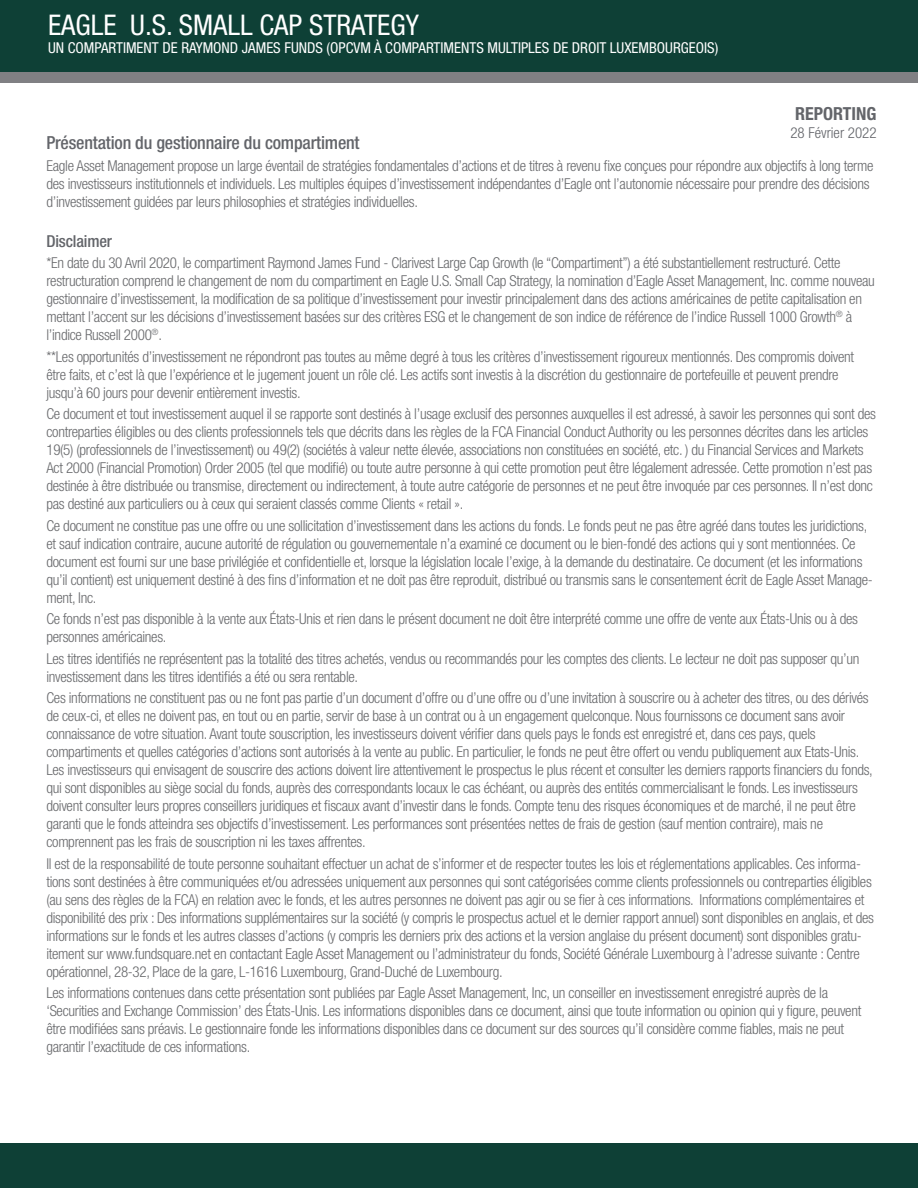
<style>
.page{position:relative;width:918px;height:1188px;background:#fff}
.page>*{position:absolute;margin:0;border:0;box-sizing:border-box;transform-origin:0 0}
.t1{font:condensed 28.5px "Helvetica Neue LT Std";color:#fff}
.t2{font:500 condensed 18px "Helvetica Neue LT Std";letter-spacing:-.01em;color:#63656a}
.t3{font:700 condensed 18px "Helvetica Neue LT Std";color:#63656a}
.t4{font:500 condensed 16.5px "Helvetica Neue LT Std";letter-spacing:-.01em;color:#63656a}
.t5{font:300 condensed 15px/18px "Helvetica Neue LT Std";letter-spacing:-.02em;color:#68696c}
.t6{font:condensed 15px "Helvetica Neue LT Std";color:#fff}
.t7{font:300 condensed 15px "Helvetica Neue LT Std";color:#63656a}
</style>
<div class="page">
<div style="left:0;top:1143px;width:918px;height:45px;background:#0e4036"></div>
<div style="left:0;top:24px;width:918px;height:58px;background:#808083"></div>
<div style="left:0;top:0;width:918px;height:72px;background:#0e4036"></div>
<p class="t1" style="left:48px;top:9px;width:372px">EAGLE U.S. SMALL CAP STRATEGY</p>
<p class="t6" style="left:48px;top:39px;width:672px">UN COMPARTIMENT DE RAYMOND JAMES FUNDS (OPCVM À COMPARTIMENTS MULTIPLES DE DROIT LUXEMBOURGEOIS)</p>
<p class="t3" style="left:795px;top:103px;width:83px">REPORTING</p>
<p class="t7" style="left:790px;top:124px;width:88px">28 Février 2022</p>
<p class="t2" style="left:46px;top:132px;width:315px">Présentation du gestionnaire du compartiment</p>
<p class="t5" style="left:46px;top:156px;width:829px">Eagle Asset Management propose un large éventail de stratégies fondamentales d’actions et de titres à revenu fixe conçues pour répondre aux objectifs à long terme des investisseurs institutionnels et individuels. Les multiples équipes d’investissement indépendantes d’Eagle ont l’autonomie nécessaire pour prendre des décisions d’investissement guidées par leurs philosophies et stratégies individuelles.</p>
<p class="t4" style="left:46px;top:231px;width:67px">Disclaimer</p>
<p class="t5" style="left:46px;top:254px;width:830px">*En date du 30 Avril 2020, le compartiment Raymond James Fund - Clarivest Large Cap Growth (le “Compartiment”) a été substantiellement restructuré. Cette restructuration comprend le changement de nom du compartiment en Eagle U.S. Small Cap Strategy, la nomination d’Eagle Asset Management, Inc. comme nouveau gestionnaire d’investissement, la modification de sa politique d’investissement pour investir principalement dans des actions américaines de petite capitalisation en mettant l’accent sur les décisions d’investissement basées sur des critères ESG et le changement de son indice de référence de l’indice Russell 1000 Growth<sup>®</sup> à l’indice Russell 2000<sup>®</sup>.</p>
<p class="t5" style="left:46px;top:347px;width:809px">**Les opportunités d’investissement ne répondront pas toutes au même degré à tous les critères d’investissement rigoureux mentionnés. Des compromis doivent être faits, et c’est là que l’expérience et le jugement jouent un rôle clé. Les actifs sont investis à la discrétion du gestionnaire de portefeuille et peuvent prendre jusqu’à 60 jours pour devenir entièrement investis.</p>
<p class="t5" style="left:46px;top:405px;width:831px">Ce document et tout investissement auquel il se rapporte sont destinés à l’usage exclusif des personnes auxquelles il est adressé, à savoir les personnes qui sont des contreparties éligibles ou des clients professionnels tels que décrits dans les règles de la FCA Financial Conduct Authority ou les personnes décrites dans les articles 19(5) (professionnels de l’investissement) ou 49(2) (sociétés à valeur nette élevée, associations non constituées en société, etc. ) du Financial Services and Markets Act 2000 (Financial Promotion) Order 2005 (tel que modifié) ou toute autre personne à qui cette promotion peut être légalement adressée. Cette promotion n’est pas destinée à être distribuée ou transmise, directement ou indirectement, à toute autre catégorie de personnes et ne peut être invoquée par ces personnes. Il n’est donc pas destiné aux particuliers ou à ceux qui seraient classés comme Clients « retail ».</p>
<p class="t5" style="left:46px;top:516px;width:828px">Ce document ne constitue pas une offre ou une sollicitation d’investissement dans les actions du fonds. Le fonds peut ne pas être agréé dans toutes les juridictions, et sauf indication contraire, aucune autorité de régulation ou gouvernementale n’a examiné ce document ou le bien-fondé des actions qui y sont mentionnées. Ce document est fourni sur une base privilégiée et confidentielle et, lorsque la législation locale l’exige, à la demande du destinataire. Ce document (et les informations qu’il contient) est uniquement destiné à des fins d’information et ne doit pas être reproduit, distribué ou transmis sans le consentement écrit de Eagle Asset Manage&shy;ment, Inc.</p>
<p class="t5" style="left:46px;top:610px;width:813px">Ce fonds n’est pas disponible à la vente aux États-Unis et rien dans le présent document ne doit être interprété comme une offre de vente aux États-Unis ou à des personnes américaines.</p>
<p class="t5" style="left:46px;top:649px;width:815px">Les titres identifiés ne représentent pas la totalité des titres achetés, vendus ou recommandés pour les comptes des clients. Le lecteur ne doit pas supposer qu’un investissement dans les titres identifiés a été ou sera rentable.</p>
<p class="t5" style="left:46px;top:689px;width:828px">Ces informations ne constituent pas ou ne font pas partie d’un document d’offre ou d’une offre ou d’une invitation à souscrire ou à acheter des titres, ou des dérivés de ceux-ci, et elles ne doivent pas, en tout ou en partie, servir de base à un contrat ou à un engagement quelconque. Nous fournissons ce document sans avoir connaissance de votre situation. Avant toute souscription, les investisseurs doivent vérifier dans quels pays le fonds est enregistré et, dans ces pays, quels compartiments et quelles catégories d’actions sont autorisés à la vente au public. En particulier, le fonds ne peut être offert ou vendu publiquement aux Etats-Unis.<br>Les investisseurs qui envisagent de souscrire des actions doivent lire attentivement le prospectus le plus récent et consulter les derniers rapports financiers du fonds, qui sont disponibles au siège social du fonds, auprès des correspondants locaux le cas échéant, ou auprès des entités commercialisant le fonds. Les investisseurs doivent consulter leurs propres conseillers juridiques et fiscaux avant d’investir dans le fonds. Compte tenu des risques économiques et de marché, il ne peut être garanti que le fonds atteindra ses objectifs d’investissement. Les performances sont présentées nettes de frais de gestion (sauf mention contraire), mais ne comprennent pas les frais de souscription ni les taxes affrentes.</p>
<p class="t5" style="left:46px;top:854px;width:829px">Il est de la responsabilité de toute personne souhaitant effectuer un achat de s’informer et de respecter toutes les lois et réglementations applicables. Ces informa&shy;tions sont destinées à être communiquées et/ou adressées uniquement aux personnes qui sont catégorisées comme clients professionnels ou contreparties éligibles (au sens des règles de la FCA) en relation avec le fonds, et les autres personnes ne doivent pas agir ou se fier à ces informations. Informations complémentaires et disponibilité des prix : Des informations supplémentaires sur la société (y compris le prospectus actuel et le dernier rapport annuel) sont disponibles en anglais, et des informations sur le fonds et les autres classes d’actions (y compris les derniers prix des actions et la version anglaise du présent document) sont disponibles gratu&shy;itement sur www.fundsquare.net en contactant Eagle Asset Management ou l’administrateur du fonds, Société Générale Luxembourg à l’adresse suivante : Centre opérationnel, 28-32, Place de la gare, L-1616 Luxembourg, Grand-Duché de Luxembourg.</p>
<p class="t5" style="left:46px;top:984px;width:816px">Les informations contenues dans cette présentation sont publiées par Eagle Asset Management, Inc, un conseiller en investissement enregistré auprès de la ‘Securities and Exchange Commission’ des États-Unis. Les informations disponibles dans ce document, ainsi que toute information ou opinion qui y figure, peuvent être modifiées sans préavis. Le gestionnaire fonde les informations disponibles dans ce document sur des sources qu’il considère comme fiables, mais ne peut garantir l’exactitude de ces informations.</p>
</div>
